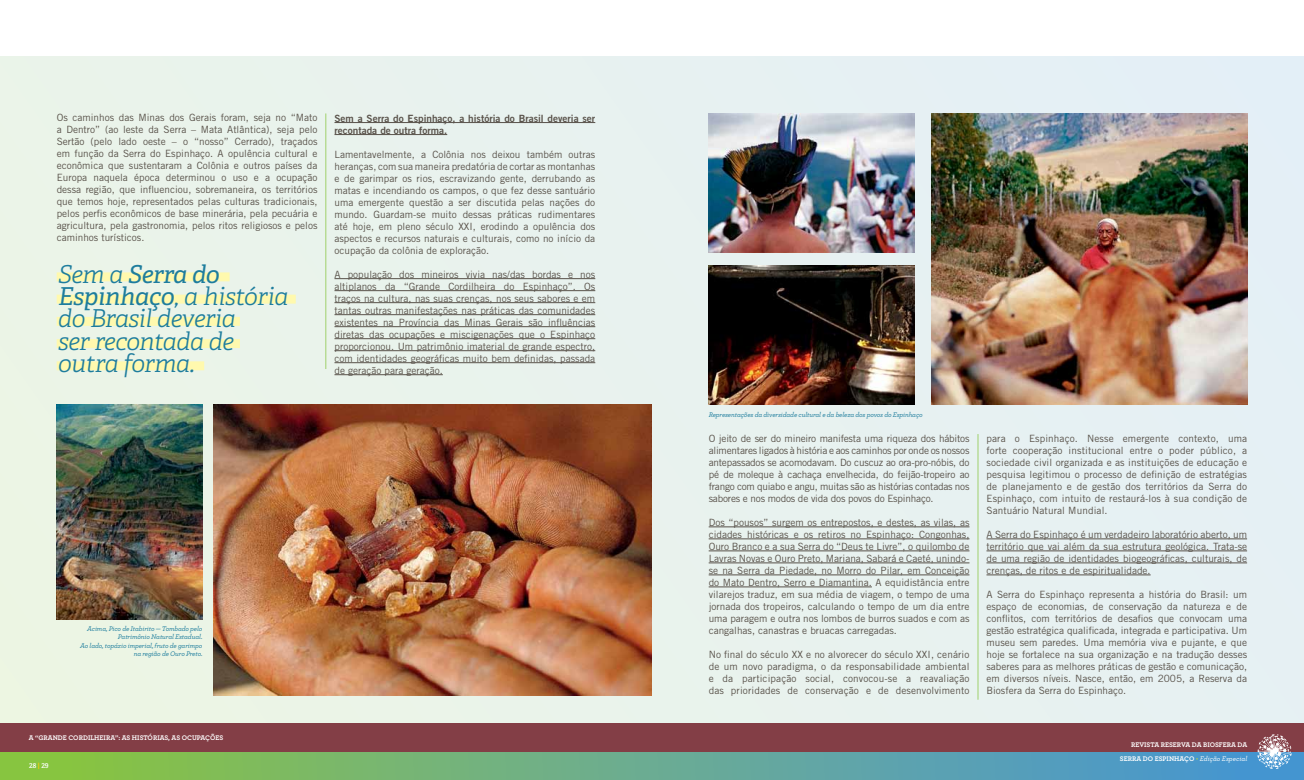
<style>
.page{position:relative;width:1304px;height:780px;background:#fff}
.page>*{position:absolute;margin:0;border:0;box-sizing:border-box;transform-origin:0 0}
.t1{font:italic 300 24.6px/22.2px "Adelle";letter-spacing:-.02em;color:#1e7d9d}
.t2{font:10px/12px "Trade Gothic";color:#585149;text-align:justify}
.t3{font:10px/12px "Trade Gothic Bold Two";color:#585149}
.t4{font:italic 500 7px/8.4px "Archer";letter-spacing:-.02em;color:#1e7d9d;text-align:right}
.t5{font:700 7px "Archer";color:#fff}
.t6{font:italic 500 7px "Archer";color:#fff}
.t7{font:600 7px "Adelle";color:#fff}
.s1{font-weight:400}
.s2{color:#ffcb05}
.s3{font-weight:400;font-style:normal;font-size:8px;color:#cbdb2a}
</style>
<div class="page">
<div style="left:0;top:751px;width:1304px;height:29px;background:linear-gradient(to right,#8dc540,#4593dc)"></div>
<div style="left:0;top:57px;width:1304px;height:694px;background:#e8f2ef"></div>
<div style="left:0;top:723px;width:1304px;height:28px;background:#833e46"></div>
<svg style="left:1257px;top:734px;width:34px;height:35px"></svg>
<hr style="left:334px;top:122px;width:261px;height:1px;background:#585149">
<hr style="left:334px;top:134px;width:113px;height:1px;background:#585149">
<hr style="left:334px;top:278px;width:261px;height:1px;background:#585149">
<hr style="left:334px;top:290px;width:261px;height:1px;background:#585149">
<hr style="left:334px;top:302px;width:261px;height:1px;background:#585149">
<hr style="left:334px;top:314px;width:261px;height:1px;background:#585149">
<hr style="left:334px;top:326px;width:261px;height:1px;background:#585149">
<hr style="left:334px;top:338px;width:261px;height:1px;background:#585149">
<hr style="left:334px;top:350px;width:261px;height:1px;background:#585149">
<hr style="left:334px;top:362px;width:261px;height:1px;background:#585149">
<hr style="left:334px;top:374px;width:109px;height:1px;background:#585149">
<img style="left:57px;top:404px;width:145px;height:215px">
<img style="left:214px;top:404px;width:438px;height:291px">
<hr style="left:709px;top:526px;width:260px;height:1px;background:#585149">
<hr style="left:709px;top:538px;width:260px;height:1px;background:#585149">
<hr style="left:709px;top:550px;width:260px;height:1px;background:#585149">
<hr style="left:709px;top:562px;width:260px;height:1px;background:#585149">
<hr style="left:709px;top:574px;width:260px;height:1px;background:#585149">
<hr style="left:709px;top:586px;width:163px;height:1px;background:#585149">
<hr style="left:986px;top:538px;width:261px;height:1px;background:#585149">
<hr style="left:986px;top:550px;width:261px;height:1px;background:#585149">
<hr style="left:986px;top:562px;width:261px;height:1px;background:#585149">
<hr style="left:986px;top:574px;width:165px;height:1px;background:#585149">
<img style="left:709px;top:113px;width:205px;height:139px">
<hr style="left:978px;top:434px;width:1px;height:265px;background:#87c540">
<hr style="left:326px;top:113px;width:1px;height:256px;background:#87c540">
<div style="left:57px;top:272px;width:173px;height:9px;background:#fff9ae"></div>
<div style="left:57px;top:294px;width:239px;height:9px;background:#fff9ae"></div>
<div style="left:57px;top:317px;width:183px;height:9px;background:#fff9ae"></div>
<div style="left:57px;top:339px;width:183px;height:9px;background:#fff9ae"></div>
<div style="left:57px;top:361px;width:147px;height:9px;background:#fff9ae"></div>
<img style="left:931px;top:113px;width:316px;height:291px">
<img style="left:709px;top:265px;width:205px;height:139px">
<p class="t2" style="left:57px;top:111px;width:262px">Os caminhos das Minas dos Gerais foram, seja no “Mato a Dentro” (ao leste da Serra – Mata Atlântica), seja pelo Sertão (pelo lado oeste – o “nosso” Cerrado), traçados em função da Serra do Espinhaço. A opulência cultural e econômica que sustentaram a Colônia e outros países da Europa naquela época determinou o uso e a ocupação dessa região, que influenciou, sobremaneira, os territórios que temos hoje, representados pelas culturas tradicionais, pelos perfis econômicos de base minerária, pela pecuária e agricultura, pela gastronomia, pelos ritos religiosos e pelos caminhos turísticos.</p>
<p class="t3" style="left:334px;top:112px;width:262px">Sem a Serra do Espinhaço, a história do Brasil deveria ser recontada de outra forma.</p>
<p class="t2" style="left:334px;top:148px;width:262px">Lamentavelmente, a Colônia nos deixou também outras heranças, com sua maneira predatória de cortar as montanhas e de garimpar os rios, escravizando gente, derrubando as matas e incendiando os campos, o que fez desse santuário uma emergente questão a ser discutida pelas nações do mundo. Guardam-se muito dessas práticas rudimentares até hoje, em pleno século XXI , erodindo a opulência dos aspectos e recursos naturais e culturais, como no início da ocupação da colônia de exploração.</p>
<p class="t2" style="left:334px;top:268px;width:262px">A população dos mineiros vivia nas/das bordas e nos altiplanos da “Grande Cordilheira do Espinhaço”. Os traços na cultura, nas suas crenças, nos seus sabores e em tantas outras manifestações nas práticas das comunidades existentes na Província das Minas Gerais são influências diretas das ocupações e miscigenações que o Espinhaço proporcionou. Um patrimônio imaterial de grande espectro, com identidades geográficas muito bem definidas, passada de geração para geração.</p>
<h1 class="t1" style="left:58px;top:263px;width:232px">Sem a <span class="s1">Serra do<br>Espinhaço</span>, a história do Brasil deveria<br>ser recontada de outra forma.</h1>
<p class="t4" style="left:80px;top:624px;width:124px">Acima, Pico de Itabirito — Tombado pelo Patrimônio Natural Estadual.<br>Ao lado, topázio imperial, fruto de garimpo na região de Ouro Preto.</p>
<p class="t5" style="left:29px;top:732px;width:195px">A “GRANDE CORDILHEIRA”: AS HISTÓRIAS, AS OCUPAÇÕES</p>
<p class="t7" style="left:29px;top:761px;width:21px">28 <span class="s2">|</span> 29</p>
<p class="t4" style="left:709px;top:410px;width:216px">Representações da diversidade cultural e da beleza dos povos do Espinhaço</p>
<p class="t2" style="left:709px;top:432px;width:262px">O jeito de ser do mineiro manifesta uma riqueza dos hábitos alimentares ligados à história e aos caminhos por onde os nossos antepassados se acomodavam. Do cuscuz ao ora-pro-nóbis, do pé de moleque à cachaça envelhecida, do feijão-tropeiro ao frango com quiabo e angu, muitas são as histórias contadas nos sabores e nos modos de vida dos povos do Espinhaço.</p>
<p class="t2" style="left:709px;top:516px;width:262px">Dos “pousos” surgem os entrepostos, e destes, as vilas, as cidades históricas e os retiros no Espinhaço: Congonhas, Ouro Branco e a sua Serra do “Deus te Livre”, o quilombo de Lavras Novas e Ouro Preto, Mariana, Sabará e Caeté, unindo&shy;se na Serra da Piedade, no Morro do Pilar, em Conceição do Mato Dentro, Serro e Diamantina. A equidistância entre vilarejos traduz, em sua média de viagem, o tempo de uma jornada dos tropeiros, calculando o tempo de um dia entre uma paragem e outra nos lombos de burros suados e com as cangalhas, canastras e bruacas carregadas.</p>
<p class="t2" style="left:709px;top:648px;width:262px">No final do século XX e no alvorecer do século XXI , cenário de um novo paradigma, o da responsabilidade ambiental e da participação social, convocou-se a reavaliação das prioridades de conservação e de desenvolvimento</p>
<p class="t2" style="left:986px;top:432px;width:262px">para o Espinhaço. Nesse emergente contexto, uma forte cooperação institucional entre o poder público, a sociedade civil organizada e as instituições de educação e pesquisa legitimou o processo de definição de estratégias de planejamento e de gestão dos territórios da Serra do Espinhaço, com intuito de restaurá-los à sua condição de Santuário Natural Mundial.</p>
<p class="t2" style="left:986px;top:528px;width:262px">A Serra do Espinhaço é um verdadeiro laboratório aberto, um território que vai além da sua estrutura geológica. Trata-se de uma região de identidades biogeográficas, culturais, de crenças, de ritos e de espiritualidade.</p>
<p class="t2" style="left:986px;top:588px;width:262px">A Serra do Espinhaço representa a história do Brasil: um espaço de economias, de conservação da natureza e de conflitos, com territórios de desafios que convocam uma gestão estratégica qualificada, integrada e participativa. Um museu sem paredes. Uma memória viva e pujante, e que hoje se fortalece na sua organização e na tradução desses saberes para as melhores práticas de gestão e comunicação, em diversos níveis. Nasce, então, em 2005, a Reserva da Biosfera da Serra do Espinhaço.</p>
<p class="t5" style="left:1131px;top:739px;width:9px">REVIS</p>
<p class="t5" style="left:1150px;top:739px;width:20px">TA RESERVA</p>
<p class="t5" style="left:1192px;top:739px;width:21px">DA BIOSFERA</p>
<p class="t5" style="left:1238px;top:739px;width:6px">DA</p>
<p class="t5" style="left:1120px;top:753px;width:10px">SERRA</p>
<p class="t5" style="left:1143px;top:753px;width:43px">DO ESPINHAÇO</p>
<p class="t6" style="left:1196px;top:753px;width:53px"><span class="s3">•</span> Edição Especial</p>
</div>
